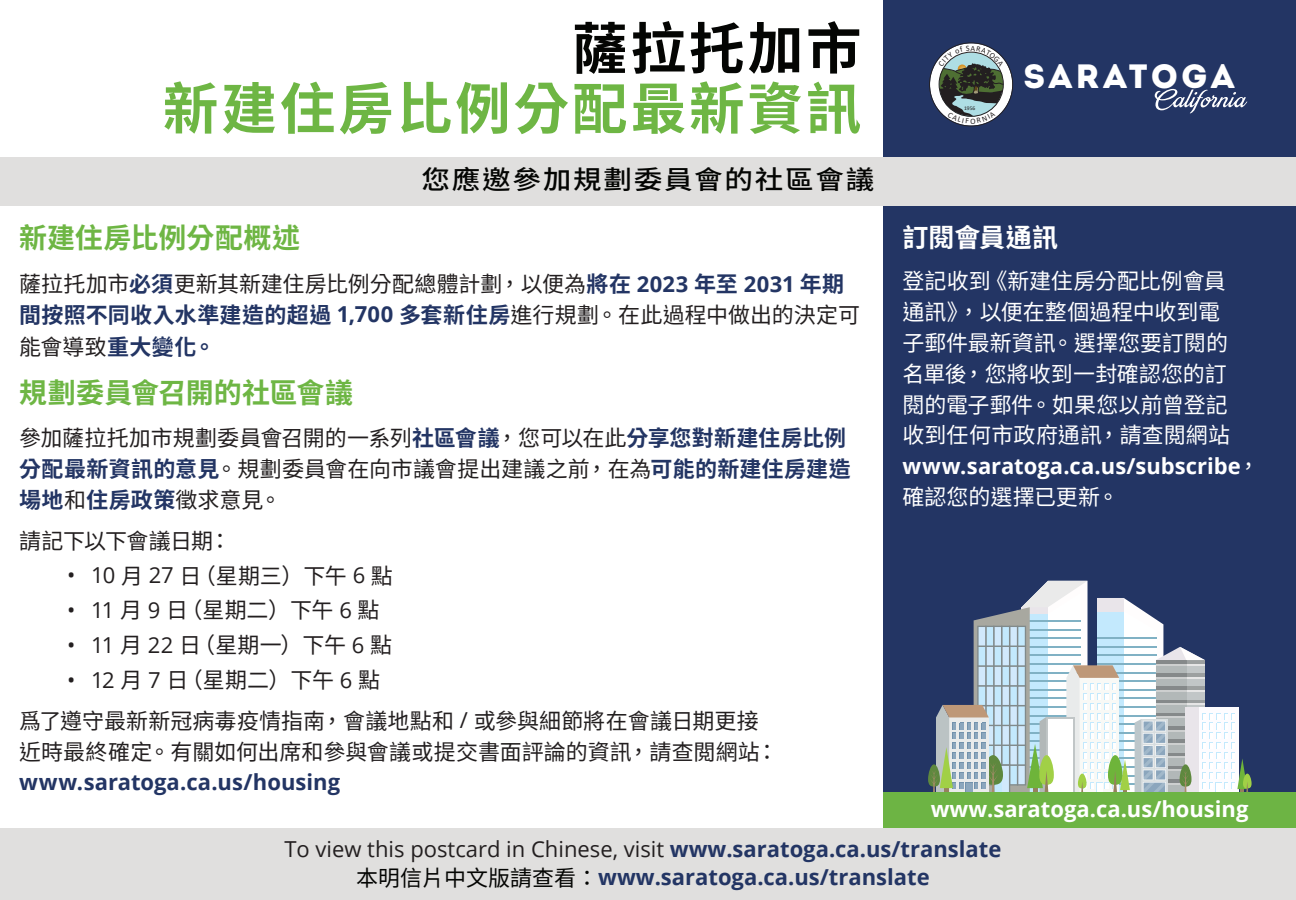
<style>
.page{position:relative;width:1296px;height:900px;background:#fff}
.page>*{position:absolute;margin:0;border:0;box-sizing:border-box;transform-origin:0 0}
.t1{font:700 55.6px "Noto Sans CJ Ktc";letter-spacing:.05em;color:#6eb644}
.t2{font:700 55.6px "Noto Sans CJ Ktc";letter-spacing:.05em;color:#040503}
.t3{font:33.8px "Intro";letter-spacing:.09em;color:#fff}
.t4{font:700 28px "Noto Sans CJ Ktc";letter-spacing:.01em;color:#6eb644}
.t5{font:500 26px "Noto Sans CJ Ktc";letter-spacing:.06em;color:#040503;scale:1.1 1}
.t6{font:700 26px "Noto Sans CJ Ktc";color:#fff}
.t7{font:22px/31.2px "Noto Sans CJ Ktc";color:#231f20}
.t8{font:22px/30.8px "Noto Sans CJ Ktc";color:#fff}
.t9{font:22px "Open Sans";color:#231f20}
.t10{font:700 22px "Open Sans";color:#233564}
.t11{font:700 22px "Open Sans";color:#fff}
.t12{font:22px "Noto Sans CJ Ktc";letter-spacing:-.035em;color:#231f20}
.t13{font:5.6px "Calibri";color:#231f20}
.s1{font-weight:700;color:#233564}
.s2{font-family:"Open Sans";font-weight:700;color:#233564}
.s3{font-family:"Open Sans"}
.s4{font-family:"Open Sans";font-weight:700}
.s5{font-family:"Noto Sans CJ Ktc";font-weight:400;color:#040503}
</style>
<div class="page">
<div style="left:883px;top:0;width:413px;height:900px;background:#233564"></div>
<svg style="left:1155px;top:89px;width:93px;height:25px"></svg>
<div style="left:0;top:157px;width:1296px;height:48px;background:#e0dfde"></div>
<div style="left:0;top:828px;width:1296px;height:72px;background:#e0dfde"></div>
<svg style="left:928px;top:581px;width:324px;height:211px"></svg>
<div style="left:883px;top:792px;width:413px;height:36px;background:#6db444"></div>
<svg style="left:929px;top:42px;width:84px;height:84px"></svg>
<p class="t2" style="left:572px;top:17px;width:291px">薩拉托加市</p>
<p class="t1" style="left:163px;top:77px;width:700px">新建住房比例分配最新資訊</p>
<p class="t5" style="left:421px;top:165px;width:413px">您應邀參加規劃委員會的社區會議</p>
<p class="t4" style="left:19px;top:222px;width:283px">新建住房比例分配概述</p>
<p class="t7" style="left:19px;top:269px;width:842px">薩拉托加市<span class="s1">必須</span>更新其新建住房比例分配總體計劃，以便為<span class="s1">將在</span> <span class="s2">2023</span> <span class="s1">年至</span> <span class="s2">2031</span> <span class="s1">年期間按照不同收入水準建造的超過</span> <span class="s2">1,700</span> <span class="s1">多套新住房</span>進行規劃。在此過程中做出的決定可能會導致<span class="s1">重大變化。</span></p>
<p class="t4" style="left:19px;top:376px;width:335px">規劃委員會召開的社區會議</p>
<p class="t7" style="left:19px;top:423px;width:833px">參加薩拉托加市規劃委員會召開的一系列<span class="s1">社區會議</span>，您可以在此<span class="s1">分享您對新建住房比例分配最新資訊的意見</span>。規劃委員會在向市議會提出建議之前，在為<span class="s1">可能的新建住房建造場地</span>和<span class="s1">住房政策</span>徵求意見。</p>
<p class="t12" style="left:19px;top:528px;width:214px">請記下以下會議日期：</p>
<p class="t7" style="left:67px;top:560px;width:327px"><span class="s3">• 10</span> 月 <span class="s3">27</span> 日（星期三）下午 <span class="s3">6</span> 點</p>
<p class="t7" style="left:67px;top:595px;width:314px"><span class="s3">• 11</span> 月 <span class="s3">9</span> 日（星期二）下午 <span class="s3">6</span> 點</p>
<p class="t7" style="left:67px;top:630px;width:326px"><span class="s3">• 11</span> 月 <span class="s3">22</span> 日（星期一）下午 <span class="s3">6</span> 點</p>
<p class="t7" style="left:67px;top:665px;width:314px"><span class="s3">• 12</span> 月 <span class="s3">7</span> 日（星期二）下午 <span class="s3">6</span> 點</p>
<p class="t7" style="left:19px;top:706px;width:760px;line-height:30.6px">爲了遵守最新新冠病毒疫情指南，會議地點和 <span class="s3">/</span> 或參與細節將在會議日期更接近時最終確定。有關如何出席和參與會議或提交書面評論的資訊，請查閲網站：<span class="s2">www.saratoga.ca.us/housing</span></p>
<p class="t13" style="left:964px;top:104px;width:13px">1956</p>
<p class="t3" style="left:1024px;top:56px;width:213px">SARATOGA</p>
<p class="t6" style="left:902px;top:222px;width:157px">訂閱會員通訊</p>
<p class="t8" style="left:902px;top:266px;width:358px">登記收到《新建住房分配比例會員<br>通訊》，以便在整個過程中收到電<br>子郵件最新資訊。選擇您要訂閱的<br>名單後，您將收到一封確認您的訂<br>閱的電子郵件。如果您以前曾登記<br>收到任何市政府通訊，請查閲網站<span class="s4">www.saratoga.ca.us/subscribe</span>，確認您的選擇已更新。</p>
<p class="t11" style="left:931px;top:794px;width:319px">www.saratoga.ca.us/housing</p>
<p class="t9" style="left:284px;top:834px;width:719px">To view this postcard in Chinese, visit <span class="s1">www.saratoga.ca.us/translate</span></p>
<p class="t10" style="left:356px;top:862px;width:575px"><span class="s5">本明信片中文版請查看：</span> www.saratoga.ca.us/translate</p>
</div>
